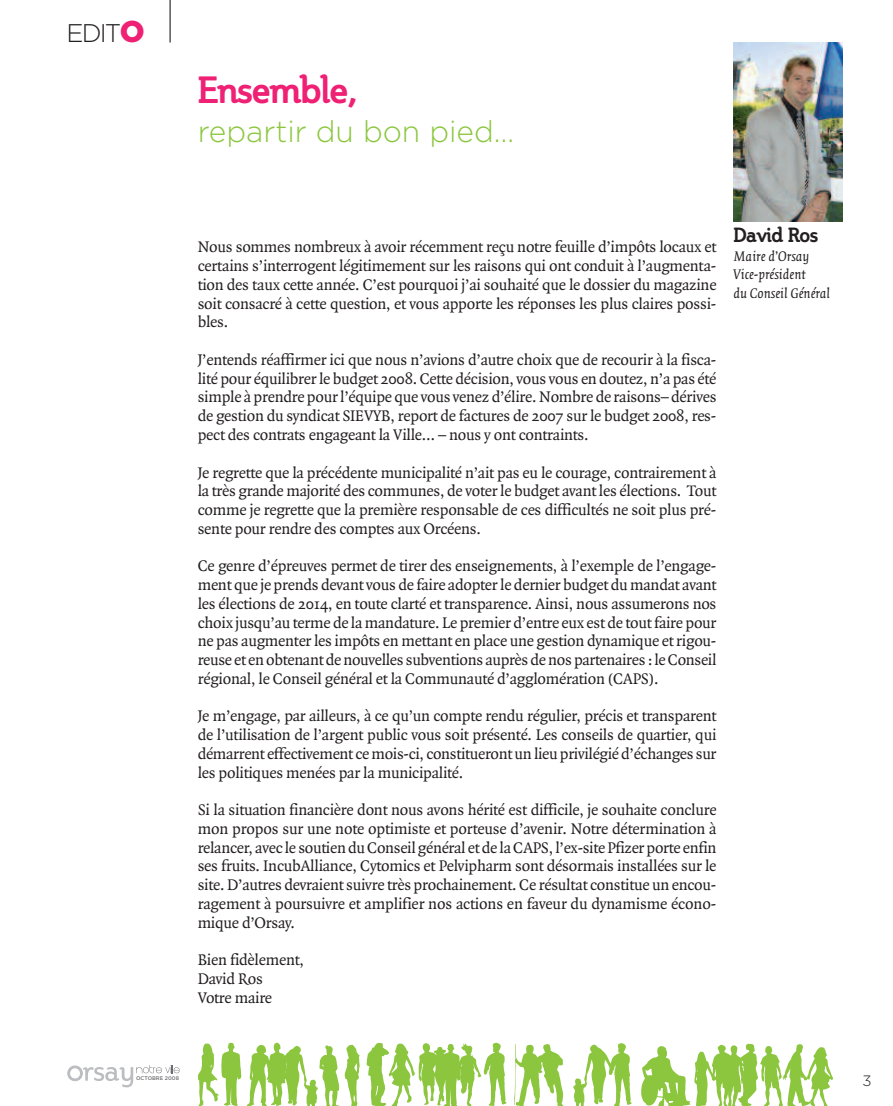
<style>
.page{position:relative;width:893px;height:1106px;background:#fff}
.page>*{position:absolute;margin:0;border:0;box-sizing:border-box;transform-origin:0 0}
.t1{font:700 36px "Steinem";color:#ee2174}
.t2{font:300 30px "Gotham";color:#8bc63e}
.t3{font:300 25.5px "Gotham";color:#231f20}
.t4{font:700 19.5px "Steinem";color:#231f20}
.t5{font:16.5px/18.8px "Quadraat";letter-spacing:-.015em;color:#231f20;text-align:justify}
.t6{font:italic 15px/18.8px "Quadraat";color:#231f20}
.t7{font:300 15px "Gotham";color:#231f20}
.t8{font:500 5.25px "Gotham";color:#6c6d70}
.s1{font-weight:900;font-size:30px;color:#ee2174}
</style>
<div class="page">
<svg style="left:68px;top:1065px;width:112px;height:22px"></svg>
<hr style="left:170px;top:0;width:1px;height:43px;background:#231f20">
<svg style="left:573px;top:1043px;width:59px;height:63px"></svg>
<svg style="left:514px;top:1044px;width:49px;height:62px"></svg>
<svg style="left:198px;top:1042px;width:43px;height:64px"></svg>
<svg style="left:247px;top:1042px;width:113px;height:64px"></svg>
<svg style="left:641px;top:1043px;width:192px;height:63px"></svg>
<svg style="left:367px;top:1042px;width:139px;height:64px"></svg>
<img style="left:733px;top:43px;width:109px;height:178px">
<h3 class="t3" style="left:66px;top:18px;width:80px">EDIT<span class="s1">O</span></h3>
<h1 class="t1" style="left:198px;top:70px;width:160px">Ensemble,</h1>
<h2 class="t2" style="left:198px;top:114px;width:318px">repartir du bon pied…</h2>
<p class="t5" style="left:198px;top:237px;width:520px">Nous sommes nombreux à avoir récemment reçu notre feuille d’impôts locaux et certains s’interrogent légitimement sur les raisons qui ont conduit à l’augmenta&shy;tion des taux cette année. C’est pourquoi j’ai souhaité que le dossier du magazine soit consacré à cette question, et vous apporte les réponses les plus claires possi&shy;bles.</p>
<p class="t5" style="left:198px;top:350px;width:520px">J’entends réaffirmer ici que nous n’avions d’autre choix que de recourir à la fisca&shy;lité pour équilibrer le budget 2008. Cette décision, vous vous en doutez, n’a pas été simple à prendre pour l’équipe que vous venez d’élire. Nombre de raisons– dérives de gestion du syndicat SIEVYB, report de factures de 2007 sur le budget 2008, res&shy;pect des contrats engageant la Ville… – nous y ont contraints.</p>
<p class="t5" style="left:198px;top:462px;width:520px">Je regrette que la précédente municipalité n’ait pas eu le courage, contrairement à la très grande majorité des communes, de voter le budget avant les élections. Tout comme je regrette que la première responsable de ces difficultés ne soit plus pré&shy;sente pour rendre des comptes aux Orcéens.</p>
<p class="t5" style="left:198px;top:556px;width:520px">Ce genre d’épreuves permet de tirer des enseignements, à l’exemple de l’engage&shy;ment que je prends devant vous de faire adopter le dernier budget du mandat avant les élections de 2014, en toute clarté et transparence. Ainsi, nous assumerons nos choix jusqu’au terme de la mandature. Le premier d’entre eux est de tout faire pour ne pas augmenter les impôts en mettant en place une gestion dynamique et rigou&shy;reuse et en obtenant de nouvelles subventions auprès de nos partenaires : le Conseil régional, le Conseil général et la Communauté d’agglomération (CAPS).</p>
<p class="t5" style="left:198px;top:706px;width:520px">Je m’engage, par ailleurs, à ce qu’un compte rendu régulier, précis et transparent de l’utilisation de l’argent public vous soit présenté. Les conseils de quartier, qui démarrent effectivement ce mois-ci, constitueront un lieu privilégié d’échanges sur les politiques menées par la municipalité.</p>
<p class="t5" style="left:198px;top:800px;width:520px">Si la situation financière dont nous avons hérité est difficile, je souhaite conclure mon propos sur une note optimiste et porteuse d’avenir. Notre détermination à relancer, avec le soutien du Conseil général et de la CAPS, l’ex-site Pfizer porte enfin ses fruits. IncubAlliance, Cytomics et Pelvipharm sont désormais installées sur le site. D’autres devraient suivre très prochainement. Ce résultat constitue un encou&shy;ragement à poursuivre et amplifier nos actions en faveur du dynamisme écono&shy;mique d’Orsay.</p>
<p class="t5" style="left:198px;top:950px;width:108px;text-align:left">Bien fidèlement,<br>David Ros<br>Votre maire</p>
<p class="t4" style="left:733px;top:223px;width:86px">David Ros</p>
<p class="t6" style="left:733px;top:246px;width:98px">Maire d’Orsay<br>Vice-président<br>du Conseil Général</p>
<p class="t8" style="left:136px;top:1075px;width:44px">OCTOBRE 2008</p>
<p class="t7" style="left:863px;top:1072px;width:11px">3</p>
</div>
